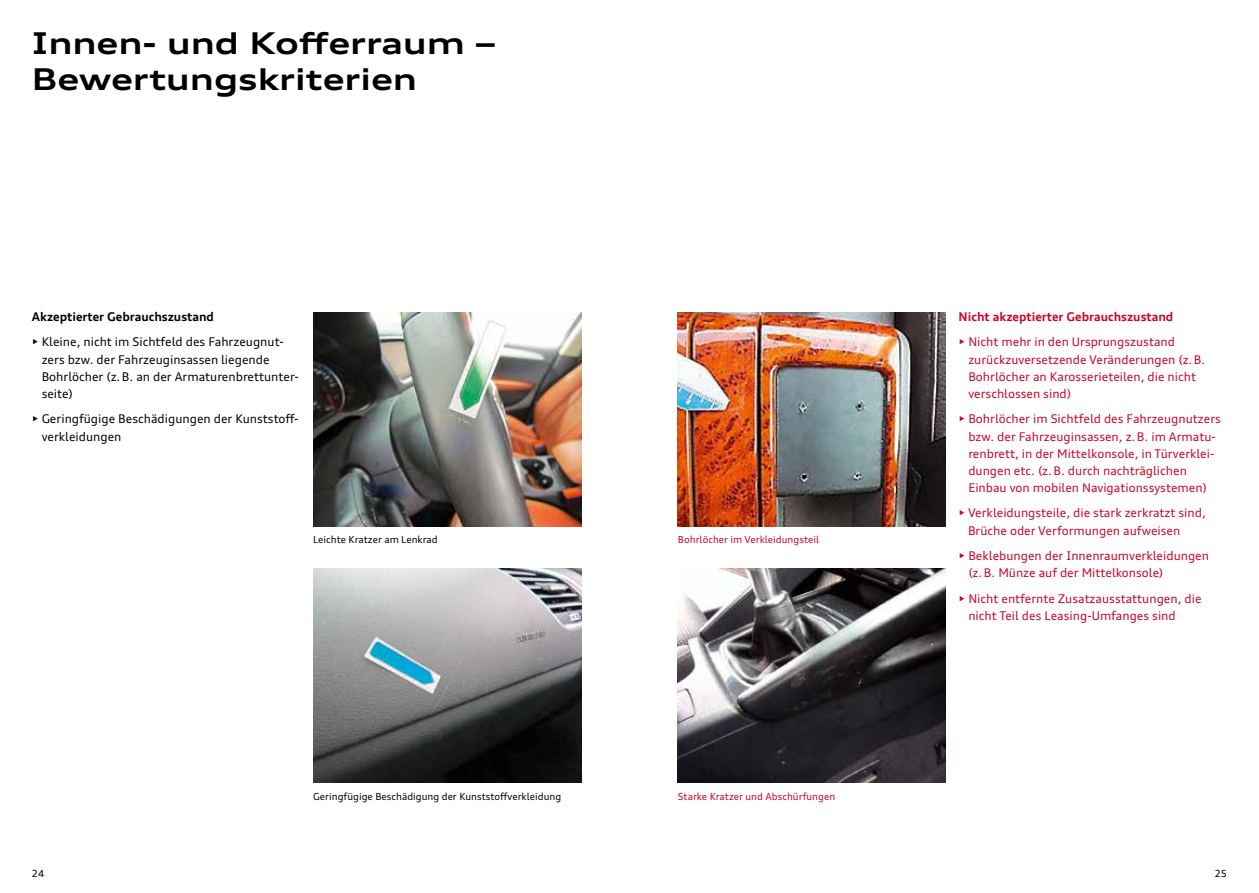
<style>
.page{position:relative;width:1259px;height:893px;background:#fff}
.page>*{position:absolute;margin:0;border:0;box-sizing:border-box;transform-origin:0 0}
.t1{font:700 expanded 30px/36px "Audi Type";color:#000}
.t2{font:12px/17.1px "Audi Type";color:#c90526}
.t3{font:12px/17.1px "Audi Type";color:#000}
.t4{font:700 12px "Audi Type";color:#c90526}
.t5{font:700 12px "Audi Type";color:#000}
.t6{font:9.75px "Audi Type";color:#000}
.t7{font:9.75px "Audi Type";color:#c90526}
</style>
<div class="page">
<img style="left:313px;top:312px;width:268px;height:214px">
<img style="left:313px;top:569px;width:268px;height:213px">
<img style="left:677px;top:569px;width:269px;height:213px">
<img style="left:677px;top:312px;width:269px;height:214px">
<h1 class="t1" style="left:32px;top:25px;width:465px">Innen- und Kofferraum –<br>Bewertungskriterien</h1>
<p class="t5" style="left:32px;top:309px;width:184px">Akzeptierter Gebrauchszustand</p>
<p class="t3" style="left:42px;top:333px;width:259px;text-indent:-10px">► Kleine, nicht im Sichtfeld des Fahrzeugnut&shy;zers bzw. der Fahrzeuginsassen liegende Bohrlöcher (z.B. an der Armaturenbrettunter&shy;seite)</p>
<p class="t3" style="left:42px;top:410px;width:258px;text-indent:-10px">► Geringfügige Beschädigungen der Kunststoff&shy;verkleidungen</p>
<p class="t6" style="left:313px;top:534px;width:126px">Leichte Kratzer am Lenkrad</p>
<p class="t7" style="left:678px;top:534px;width:143px">Bohrlöcher im Verkleidungsteil</p>
<p class="t6" style="left:313px;top:790px;width:250px">Geringfügige Beschädigung der Kunststoffverkleidung</p>
<p class="t7" style="left:678px;top:790px;width:159px">Starke Kratzer und Abschürfungen</p>
<p class="t4" style="left:958px;top:309px;width:216px">Nicht akzeptierter Gebrauchszustand</p>
<p class="t2" style="left:968px;top:333px;width:238px;text-indent:-10px">► Nicht mehr in den Ursprungszustand zurückzuversetzende Veränderungen (z.B.<br>Bohrlöcher an Karosserieteilen, die nicht verschlossen sind)</p>
<p class="t2" style="left:968px;top:410px;width:254px;text-indent:-10px">► Bohrlöcher im Sichtfeld des Fahrzeugnutzers bzw. der Fahrzeuginsassen, z.B. im Armatu&shy;renbrett, in der Mittelkonsole, in Türverklei&shy;dungen etc. (z.B. durch nachträglichen Einbau von mobilen Navigationssystemen)</p>
<p class="t2" style="left:968px;top:504px;width:239px;text-indent:-9px">► Verkleidungsteile, die stark zerkratzt sind,<br>Brüche oder Verformungen aufweisen</p>
<p class="t2" style="left:968px;top:547px;width:242px;text-indent:-10px">► Beklebungen der Innenraumverkleidungen (z.B. Münze auf der Mittelkonsole)</p>
<p class="t2" style="left:968px;top:590px;width:235px;text-indent:-10px">► Nicht entfernte Zusatzausstattungen, die nicht Teil des Leasing-Umfanges sind</p>
<p class="t6" style="left:32px;top:867px;width:14px">24</p>
<p class="t6" style="left:1214px;top:867px;width:14px">25</p>
</div>
